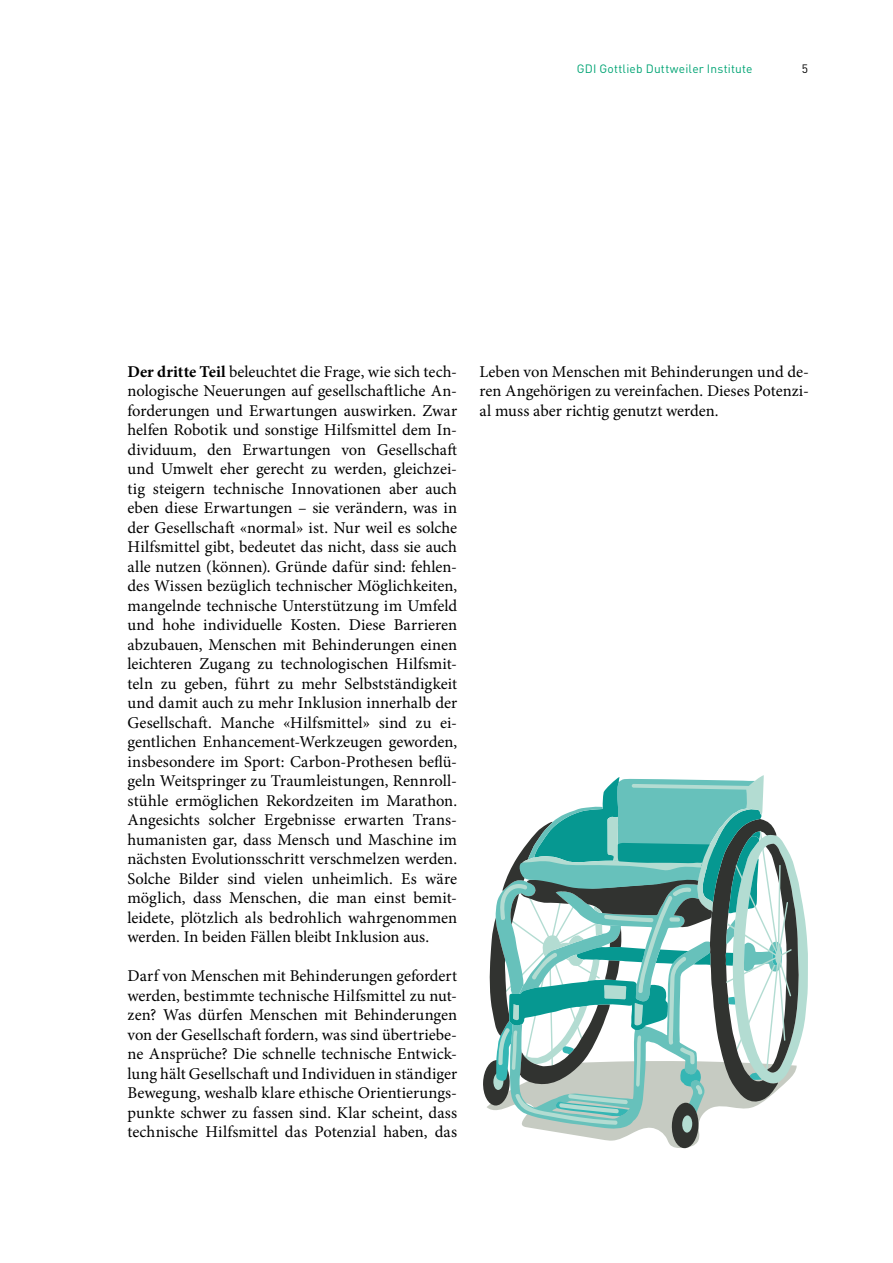
<style>
.page{position:relative;width:893px;height:1263px;background:#fff}
.page>*{position:absolute;margin:0;border:0;box-sizing:border-box;transform-origin:0 0}
.t1{font:16.5px/19.5px "Minion Pro";color:#000;text-align:justify}
.t2{font:12px "DINOT";letter-spacing:.015em;color:#00a474}
.t3{font:12px "DINOT";color:#000}
.s1{font-weight:700}
</style>
<div class="page">
<svg style="left:483px;top:775px;width:325px;height:373px"></svg>
<p class="t2" style="left:577px;top:60px;width:177px">GDI Gottlieb Duttweiler Institute</p>
<p class="t3" style="left:802px;top:60px;width:8px">5</p>
<p class="t1" style="left:128px;top:362px;width:331px"><span class="s1">Der dritte Teil</span> beleuchtet die Frage, wie sich tech&shy;nologische Neuerungen auf gesellschaftliche An&shy;forderungen und Erwartungen auswirken. Zwar helfen Robotik und sonstige Hilfsmittel dem In&shy;dividuum, den Erwartungen von Gesellschaft und Umwelt eher gerecht zu werden, gleichzei&shy;tig steigern technische Innovationen aber auch eben diese Erwartungen – sie verändern, was in der Gesellschaft «normal» ist. Nur weil es solche Hilfsmittel gibt, bedeutet das nicht, dass sie auch alle nutzen (können). Gründe dafür sind: fehlen&shy;des Wissen bezüglich technischer Möglichkeiten, mangelnde technische Unterstützung im Umfeld und hohe individuelle Kosten. Diese Barrieren abzubauen, Menschen mit Behinderungen einen leichteren Zugang zu technologischen Hilfsmit&shy;teln zu geben, führt zu mehr Selbstständigkeit und damit auch zu mehr Inklusion innerhalb der Gesellschaft. Manche «Hilfsmittel» sind zu ei&shy;gentlichen Enhancement-Werkzeugen geworden, insbesondere im Sport: Carbon-Prothesen beflü&shy;geln Weitspringer zu Traumleistungen, Rennroll&shy;stühle ermöglichen Rekordzeiten im Marathon.<br>Angesichts solcher Ergebnisse erwarten Trans&shy;humanisten gar, dass Mensch und Maschine im nächsten Evolutionsschritt verschmelzen werden.<br>Solche Bilder sind vielen unheimlich. Es wäre möglich, dass Menschen, die man einst bemit&shy;leidete, plötzlich als bedrohlich wahrgenommen werden. In beiden Fällen bleibt Inklusion aus.</p>
<p class="t1" style="left:128px;top:966px;width:331px">Darf von Menschen mit Behinderungen gefordert werden, bestimmte technische Hilfsmittel zu nut&shy;zen? Was dürfen Menschen mit Behinderungen von der Gesellschaft fordern, was sind übertriebe&shy;ne Ansprüche? Die schnelle technische Entwick&shy;lung hält Gesellschaft und Individuen in ständiger Bewegung, weshalb klare ethische Orientierungs&shy;punkte schwer zu fassen sind. Klar scheint, dass technische Hilfsmittel das Potenzial haben, das</p>
<p class="t1" style="left:479px;top:362px;width:331px">Leben von Menschen mit Behinderungen und de&shy;ren Angehörigen zu vereinfachen. Dieses Potenzi&shy;al muss aber richtig genutzt werden.</p>
</div>
